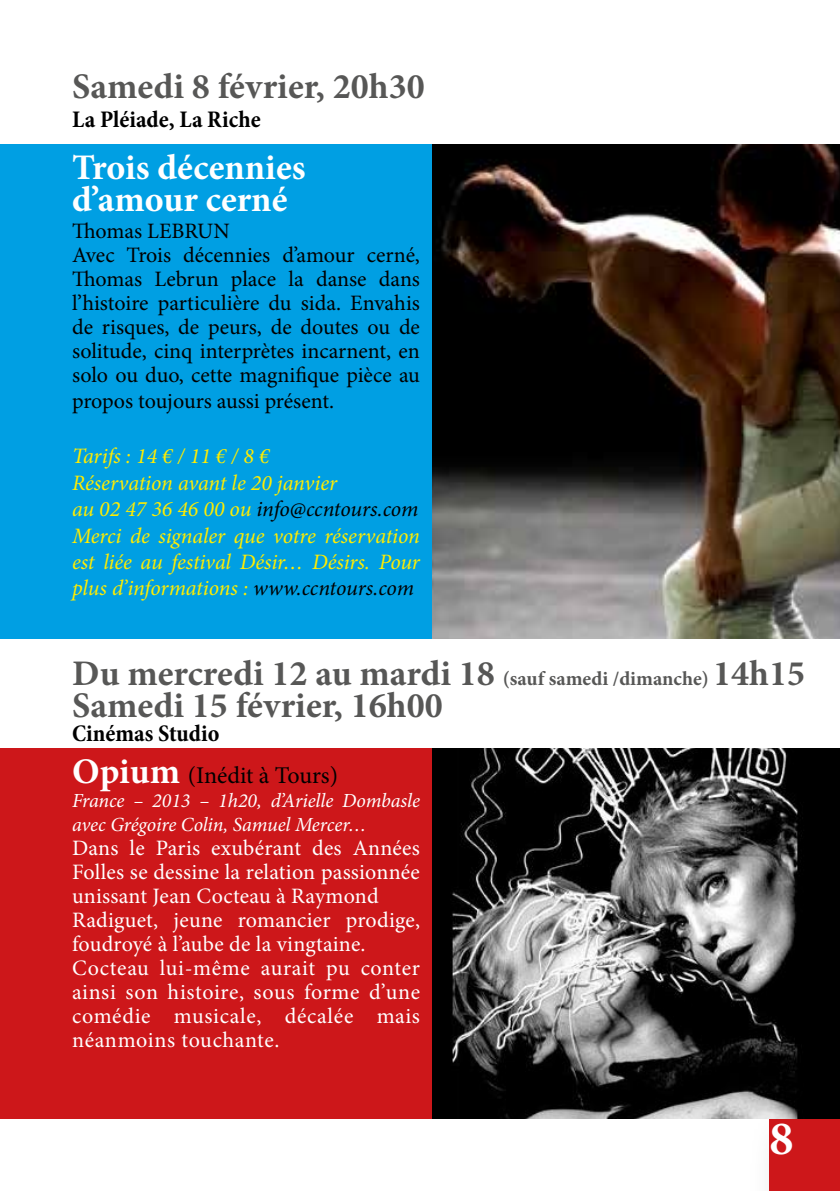
<style>
.page{position:relative;width:840px;height:1191px;background:#fff}
.page>*{position:absolute;margin:0;border:0;box-sizing:border-box;transform-origin:0 0}
.t1{font:700 48px "Minion Pro";color:#fff}
.t2{font:700 36px/32px "Minion Pro";color:#575756}
.t3{font:700 36px/32px "Minion Pro";color:#fff}
.t4{font:24px/42px "Minion Pro";letter-spacing:-.005em;color:#000}
.t5{font:700 condensed 24px "Minion Pro";color:#000}
.t6{font:22px/24px "Minion Pro";letter-spacing:.015em;color:#fff}
.t7{font:22px/24px "Minion Pro";color:#000}
.t8{font:italic 22px/26.4px "Minion Pro";letter-spacing:-.01em;color:#ffed00}
.t9{font:italic 20px/24px "Minion Pro";letter-spacing:-.005em;color:#fff}
.s1{color:#000}
.s2{font-size:20px}
.s3{font-weight:700;font-stretch:condensed}
.s4{font-weight:700;font-size:36px;color:#fff}
</style>
<div class="page">
<div style="left:768px;top:1119px;width:71px;height:72px;background:#cd171a"></div>
<div style="left:0;top:145px;width:839px;height:494px;background:#009fe3"></div>
<div style="left:0;top:748px;width:839px;height:371px;background:#cd171a"></div>
<img style="left:432px;top:145px;width:407px;height:494px">
<img style="left:432px;top:748px;width:407px;height:371px">
<hr style="left:839px;top:145px;width:1px;height:385px;background:#cd171a">
<hr style="left:839px;top:638px;width:1px;height:481px;background:#cd171a">
<h2 class="t2" style="left:72px;top:70px;width:354px">Samedi 8 février, 20h30</h2>
<p class="t5" style="left:72px;top:103px;width:190px">La Pléiade, La Riche</p>
<h2 class="t3" style="left:72px;top:151px;width:235px">Trois décennies d’amour cerné</h2>
<p class="t7" style="left:72px;top:219px;width:349px">Thomas LEBRUN<br>Avec Trois décennies d’amour cerné, Thomas Lebrun place la danse dans l’histoire particulière du sida. Envahis de risques, de peurs, de doutes ou de solitude, cinq interprètes incarnent, en solo ou duo, cette magnifique pièce au</p>
<p class="t7" style="left:72px;top:389px;width:263px">propos toujours aussi présent.</p>
<p class="t8" style="left:72px;top:443px;width:349px">Tarifs : 14 € / 11 € / 8 €<br>Réservation avant le 20 janvier<br>au 02 47 36 46 00 ou <span class="s1">info@ccntours.com </span>Merci de signaler que votre réservation est liée au festival Désir… Désirs. Pour plus d’informations : <span class="s1">www.ccntours.com</span></p>
<h2 class="t2" style="left:72px;top:657px;width:734px">Du mercredi 12 au mardi 18 <span class="s2">(sauf samedi /dimanche)</span> 14h15<br>Samedi 15 février, 16h00</h2>
<p class="t4" style="left:72px;top:712px;width:267px"><span class="s3">Cinémas Studio<br></span><span class="s4">Opium</span> (Inédit à Tours)</p>
<p class="t9" style="left:72px;top:788px;width:349px">France – 2013 – 1h20, d’Arielle Dombasle avec Grégoire Colin, Samuel Mercer…</p>
<p class="t6" style="left:72px;top:836px;width:349px">Dans le Paris exubérant des Années Folles se dessine la relation passionnée unissant Jean Cocteau à Raymond Radiguet, jeune romancier prodige, foudroyé à l’aube de la vingtaine.<br>Cocteau lui-même aurait pu conter ainsi son histoire, sous forme d’une comédie musicale, décalée mais néanmoins touchante.</p>
<h1 class="t1" style="left:768px;top:1104px;width:25px">8</h1>
</div>
